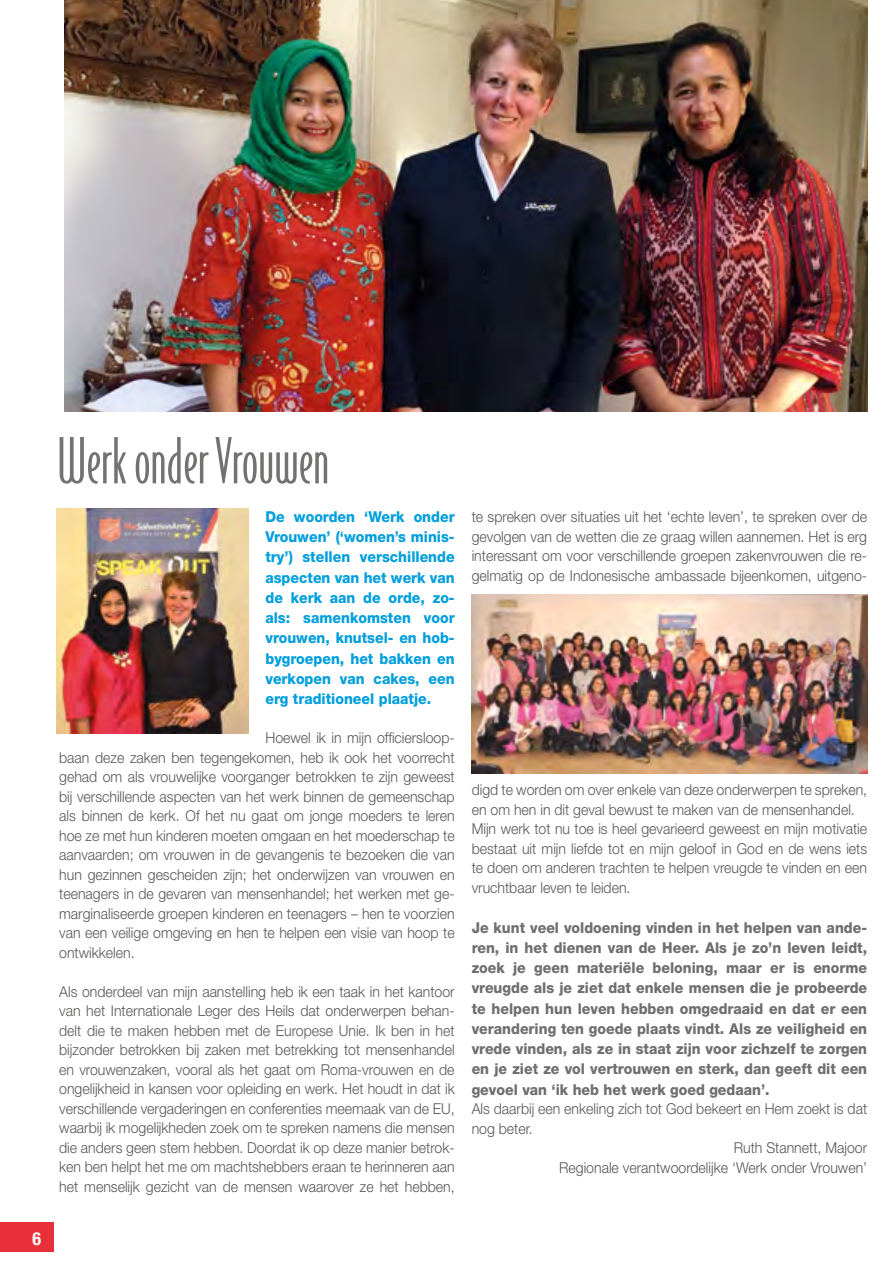
<style>
.page{position:relative;width:893px;height:1263px;background:#fff}
.page>*{position:absolute;margin:0;border:0;box-sizing:border-box;transform-origin:0 0}
.t1{font:60px "Bodega Sans Light Oldstyle";color:#727271}
.t2{font:700 condensed 18px "Helvetica Neue LT Std";color:#fff}
.t3{font:300 15px/19.5px "Helvetica Neue LT Std";color:#575756;text-align:justify;scale:.94 1}
.t4{font:800 15px/20.2px "Helvetica Neue LT Std";color:#706f6f;text-align:justify;scale:.94 1}
.t5{font:800 15px/20.2px "Helvetica Neue LT Std";color:#009fdd;text-align:justify;scale:.94 1}
</style>
<div class="page">
<div style="left:0;top:1222px;width:53px;height:30px;background:#e73037"></div>
<img style="left:65px;top:0;width:802px;height:412px">
<img style="left:57px;top:508px;width:191px;height:225px">
<img style="left:472px;top:594px;width:395px;height:179px">
<p class="t2" style="left:32px;top:1227px;width:10px">6</p>
<h1 class="t1" style="left:57px;top:427px;width:274px">Werk onder Vrouwen</h1>
<p class="t5" style="left:265px;top:506px;width:203px">De woorden ‘Werk onder Vrouwen’ (‘women’s minis&shy;try’) stellen verschillende aspecten van het werk van de kerk aan de orde, zo&shy;als: samenkomsten voor vrouwen, knutsel- en hob&shy;bygroepen, het bakken en verkopen van cakes, een erg traditioneel plaatje.</p>
<p class="t3" style="left:59px;top:728px;width:422px;text-indent:206px">Hoewel ik in mijn officiersloop&shy;baan deze zaken ben tegengekomen, heb ik ook het voorrecht gehad om als vrouwelijke voorganger betrokken te zijn geweest bij verschillende aspecten van het werk binnen de gemeenschap als binnen de kerk. Of het nu gaat om jonge moeders te leren hoe ze met hun kinderen moeten omgaan en het moederschap te aanvaarden; om vrouwen in de gevangenis te bezoeken die van hun gezinnen gescheiden zijn; het onderwijzen van vrouwen en teenagers in de gevaren van mensenhandel; het werken met ge&shy;marginaliseerde groepen kinderen en teenagers – hen te voorzien van een veilige omgeving en hen te helpen een visie van hoop te ontwikkelen.</p>
<p class="t3" style="left:59px;top:981px;width:422px">Als onderdeel van mijn aanstelling heb ik een taak in het kantoor van het Internationale Leger des Heils dat onderwerpen behan&shy;delt die te maken hebben met de Europese Unie. Ik ben in het bijzonder betrokken bij zaken met betrekking tot mensenhandel en vrouwenzaken, vooral als het gaat om Roma-vrouwen en de ongelijkheid in kansen voor opleiding en werk. Het houdt in dat ik verschillende vergaderingen en conferenties meemaak van de EU, waarbij ik mogelijkheden zoek om te spreken namens die mensen die anders geen stem hebben. Doordat ik op deze manier betrok&shy;ken ben helpt het me om machtshebbers eraan te herinneren aan het menselijk gezicht van de mensen waarover ze het hebben,</p>
<p class="t3" style="left:472px;top:507px;width:422px">te spreken over situaties uit het ‘echte leven’, te spreken over de gevolgen van de wetten die ze graag willen aannemen. Het is erg interessant om voor verschillende groepen zakenvrouwen die re&shy;gelmatig op de Indonesische ambassade bijeenkomen, uitgeno-</p>
<p class="t3" style="left:472px;top:780px;width:422px;text-align:left">digd te worden om over enkele van deze onderwerpen te spreken, en om hen in dit geval bewust te maken van de mensenhandel.<br>Mijn werk tot nu toe is heel gevarieerd geweest en mijn motivatie bestaat uit mijn liefde tot en mijn geloof in God en de wens iets te doen om anderen trachten te helpen vreugde te vinden en een vruchtbaar leven te leiden.</p>
<p class="t4" style="left:472px;top:917px;width:422px">Je kunt veel voldoening vinden in het helpen van ande&shy;ren, in het dienen van de Heer. Als je zo’n leven leidt, zoek je geen materiële beloning, maar er is enorme vreugde als je ziet dat enkele mensen die je probeerde te helpen hun leven hebben omgedraaid en dat er een verandering ten goede plaats vindt. Als ze veiligheid en vrede vinden, als ze in staat zijn voor zichzelf te zorgen en je ziet ze vol vertrouwen en sterk, dan geeft dit een gevoel van ‘ik heb het werk goed gedaan’.</p>
<p class="t3" style="left:472px;top:1099px;width:422px">Als daarbij een enkeling zich tot God bekeert en Hem zoekt is dat</p>
<p class="t3" style="left:472px;top:1118px;width:67px">nog beter.</p>
<p class="t3" style="left:734px;top:1138px;width:143px">Ruth Stannett, Majoor</p>
<p class="t3" style="left:559px;top:1157px;width:329px">Regionale verantwoordelijke ‘Werk onder Vrouwen’</p>
</div>
